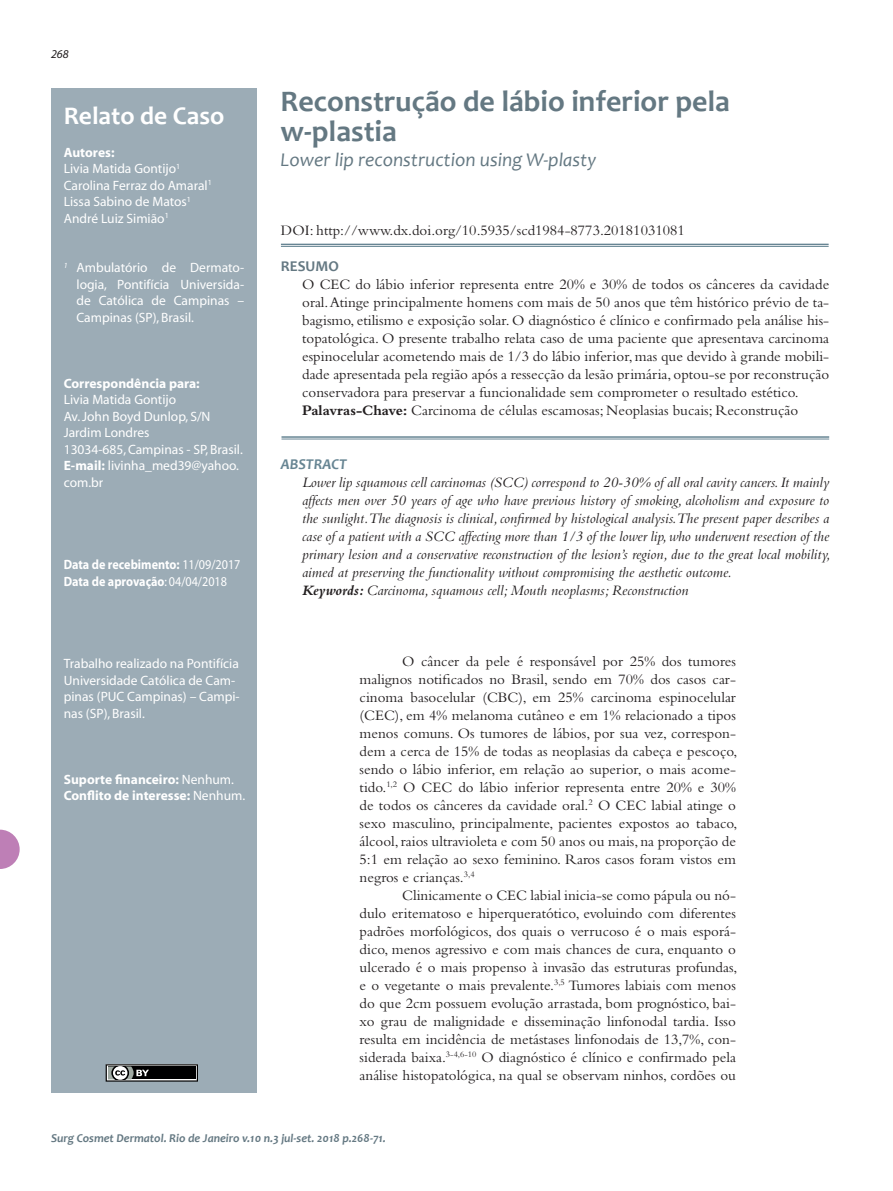
<style>
.page{position:relative;width:893px;height:1191px;background:#fff}
.page>*{position:absolute;margin:0;border:0;box-sizing:border-box;transform-origin:0 0}
.t1{font:700 30px "Candara";color:#647882}
.t2{font:700 25.5px "Candara";color:#fff}
.t3{font:italic 19.5px "Candara";color:#647882}
.Surgical-PT_-_2016{font:15px/18px "Bembo";color:#231f20;text-align:justify}
.t4{font:italic 15px/18px "Bembo";color:#231f20;text-align:justify}
.t5{font:italic 700 15px "Candara";color:#678593}
.t6{font:700 15px "Candara";color:#647882}
.t7{font:13.5px/16.5px "Myriad";color:#fff}
.t8{font:700 13.5px "Myriad";color:#fff}
.t9{font:700 13.5px "Myriad";color:#fff;scale:.9 1}
.t10{font:italic 700 12px "Candara";color:#647882}
.t11{font:italic 12px "Myriad";color:#231f20}
.s1{font-weight:700}
.s2{font-weight:400}
</style>
<div class="page">
<hr style="left:281px;top:244px;width:548px;height:1px;background:#678593">
<hr style="left:281px;top:246px;width:548px;height:1px;background:#678593">
<hr style="left:281px;top:436px;width:548px;height:2px;background:#678593">
<hr style="left:281px;top:439px;width:548px;height:1px;background:#678593">
<div style="left:51px;top:89px;width:206px;height:1004px;background:#9cacb6"></div>
<svg style="left:106px;top:1064px;width:92px;height:17px;background:#4a4b4b"></svg>
<svg style="left:0;top:829px;width:20px;height:40px"></svg>
<p class="t11" style="left:51px;top:48px;width:19px">268</p>
<p class="t2" style="left:64px;top:99px;width:162px">Relato de Caso</p>
<p class="t8" style="left:64px;top:145px;width:52px">Autores:</p>
<p class="t7" style="left:64px;top:161px;width:118px">Livia Matida Gontijo<sup>1</sup></p>
<p class="t7" style="left:64px;top:177px;width:149px">Carolina Ferraz do Amaral<sup>1</sup></p>
<p class="t7" style="left:64px;top:194px;width:129px">Lissa Sabino de Matos<sup>1</sup></p>
<p class="t7" style="left:64px;top:210px;width:106px">André Luiz Simião<sup>1</sup></p>
<p class="t7" style="left:77px;top:260px;width:169px;text-align:justify;text-indent:-13px"><sup>1</sup> Ambulatório de Dermato&shy;logia, Pontifícia Universida&shy;de Católica de Campinas – Campinas (SP), Brasil.</p>
<p class="t8" style="left:64px;top:376px;width:138px">Correspondência para:</p>
<p class="t7" style="left:64px;top:392px;width:114px">Livia Matida Gontijo</p>
<p class="t7" style="left:64px;top:408px;width:148px">Av. John Boyd Dunlop, S/N</p>
<p class="t7" style="left:64px;top:425px;width:87px">Jardim Londres</p>
<p class="t7" style="left:64px;top:441px;width:181px">13034-685, Campinas - SP, Brasil.</p>
<p class="t7" style="left:64px;top:458px;width:177px"><span class="s1">E-mail:</span> livinha_med39@yahoo. com.br</p>
<p class="t9" style="left:64px;top:558px;width:198px">Data de recebimento: <span class="s2">11/09/2017</span></p>
<p class="t9" style="left:64px;top:574px;width:183px">Data de aprovação<span class="s2">: 04/04/2018</span></p>
<p class="t7" style="left:64px;top:656px;width:177px">Trabalho realizado na Pontifícia<br>Universidade Católica de Cam&shy;pinas (PUC Campinas) – Campi&shy;nas (SP), Brasil.</p>
<p class="t8" style="left:64px;top:772px;width:172px">Suporte financeiro: <span class="s2">Nenhum.</span></p>
<p class="t8" style="left:64px;top:789px;width:183px">Conflito de interesse: <span class="s2">Nenhum.</span></p>
<p class="t1" style="left:281px;top:82px;width:451px">Reconstrução de lábio inferior pela</p>
<p class="t1" style="left:281px;top:112px;width:118px">w-plastia</p>
<p class="t3" style="left:281px;top:148px;width:317px">Lower lip reconstruction using W-plasty</p>
<p class="Surgical-PT_-_2016" style="left:281px;top:221px;width:405px">DOI: http://www.dx.doi.org/10.5935/scd1984-8773.20181031081</p>
<p class="t6" style="left:281px;top:257px;width:59px">RESUMO</p>
<p class="Surgical-PT_-_2016" style="left:302px;top:275px;width:529px">O CEC do lábio inferior representa entre 20% e 30% de todos os cânceres da cavidade oral. Atinge principalmente homens com mais de 50 anos que têm histórico prévio de ta&shy;bagismo, etilismo e exposição solar. O diagnóstico é clínico e confirmado pela análise his&shy;topatológica. O presente trabalho relata caso de uma paciente que apresentava carcinoma espinocelular acometendo mais de 1/3 do lábio inferior, mas que devido à grande mobili&shy;dade apresentada pela região após a ressecção da lesão primária, optou-se por reconstrução conservadora para preservar a funcionalidade sem comprometer o resultado estético.</p>
<p class="Surgical-PT_-_2016" style="left:302px;top:401px;width:498px"><span class="s1">Palavras-Chave:</span> Carcinoma de células escamosas; Neoplasias bucais; Reconstrução</p>
<p class="t5" style="left:281px;top:455px;width:67px">ABSTRACT</p>
<p class="t4" style="left:302px;top:473px;width:530px">Lower lip squamous cell carcinomas (SCC) correspond to 20-30% of all oral cavity cancers. It mainly affects men over 50 years of age who have previous history of smoking, alcoholism and exposure to the sunlight. The diagnosis is clinical, confirmed by histological analysis. The present paper describes a case of a patient with a SCC affecting more than 1/3 of the lower lip, who underwent resection of the primary lesion and a conservative reconstruction of the lesion’s region, due to the great local mobility, aimed at preserving the functionality without compromising the aesthetic outcome.</p>
<p class="t4" style="left:302px;top:581px;width:388px"><span class="s1">Keywords:</span> Carcinoma, squamous cell; Mouth neoplasms; Reconstruction</p>
<p class="Surgical-PT_-_2016" style="left:360px;top:652px;width:379px;text-indent:43px">O câncer da pele é responsável por 25% dos tumores malignos notificados no Brasil, sendo em 70% dos casos car&shy;cinoma basocelular (CBC), em 25% carcinoma espinocelular (CEC), em 4% melanoma cutâneo e em 1% relacionado a tipos menos comuns. Os tumores de lábios, por sua vez, correspon&shy;dem a cerca de 15% de todas as neoplasias da cabeça e pescoço, sendo o lábio inferior, em relação ao superior, o mais acome&shy;tido.<sup>1,2</sup> O CEC do lábio inferior representa entre 20% e 30% de todos os cânceres da cavidade oral.<sup>2</sup> O CEC labial atinge o sexo masculino, principalmente, pacientes expostos ao tabaco, álcool,raios ultravioleta e com 50 anos ou mais, na proporção de 5:1 em relação ao sexo feminino. Raros casos foram vistos em negros e crianças.<sup>3,4</sup></p>
<p class="Surgical-PT_-_2016" style="left:360px;top:886px;width:379px;text-indent:43px">Clinicamente o CEC labial inicia-se como pápula ou nó&shy;dulo eritematoso e hiperqueratótico, evoluindo com diferentes padrões morfológicos, dos quais o verrucoso é o mais esporá&shy;dico, menos agressivo e com mais chances de cura, enquanto o ulcerado é o mais propenso à invasão das estruturas profundas, e o vegetante o mais prevalente.<sup>3,5</sup> Tumores labiais com menos do que 2cm possuem evolução arrastada, bom prognóstico, bai&shy;xo grau de malignidade e disseminação linfonodal tardia. Isso resulta em incidência de metástases linfonodais de 13,7%, con&shy;siderada baixa.<sup>3-4,6-10</sup> O diagnóstico é clínico e confirmado pela análise histopatológica, na qual se observam ninhos, cordões ou</p>
<p class="t10" style="left:51px;top:1130px;width:336px">Surg Cosmet Dermatol. Rio de Janeiro v.10 n.3 jul-set. 2018 p.268-71.</p>
</div>
